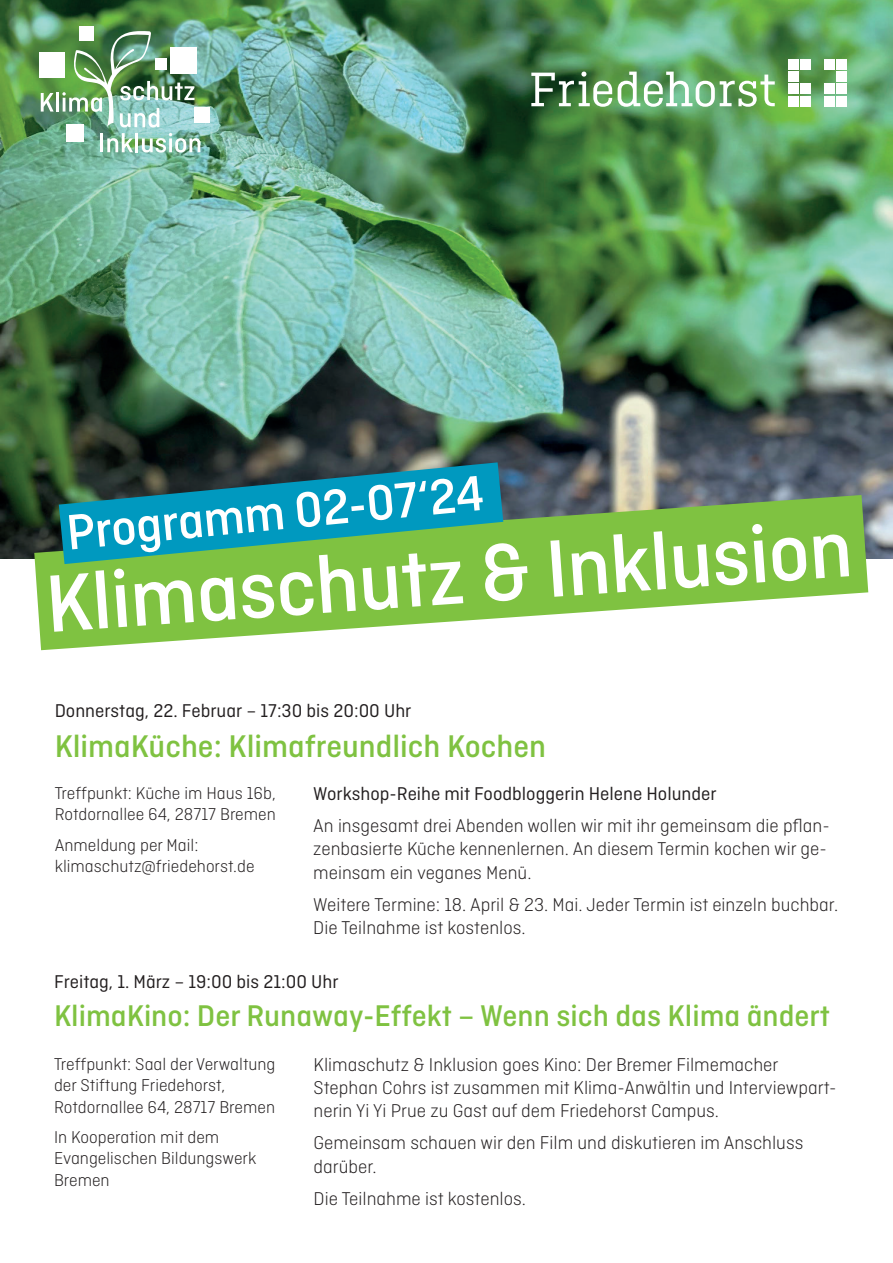
<style>
.page{position:relative;width:893px;height:1263px;background:#fff}
.page>*{position:absolute;margin:0;border:0;box-sizing:border-box;transform-origin:0 0}
.t1{font:500 85.5px "Ciutadella";color:#fff}
.t2{font:500 52.35px "Ciutadella";color:#fff}
.t3{font:500 33px "Ciutadella";color:#7fc241}
.t4{font:500 31.5px "Ciutadella";color:#7fc241}
.t5{font:300 19.5px/23.4px "Ciutadella";color:#231f20}
.t6{font:19.5px "Ciutadella";color:#231f20}
.t7{font:300 18px/21.6px "Ciutadella";color:#231f20}
</style>
<div class="page">
<img style="left:1px;top:0;width:892px;height:558px">
<svg style="left:34px;top:495px;width:834px;height:155px;fill:#7fc241"></svg>
<div style="left:789px;top:96px;width:10px;height:10px;background:#fff"></div>
<div style="left:789px;top:84px;width:10px;height:10px;background:#fff"></div>
<div style="left:789px;top:72px;width:10px;height:10px;background:#fff"></div>
<div style="left:789px;top:59px;width:10px;height:11px;background:#fff"></div>
<div style="left:801px;top:96px;width:10px;height:10px;background:#fff"></div>
<div style="left:801px;top:84px;width:10px;height:10px;background:#fff"></div>
<div style="left:801px;top:59px;width:10px;height:11px;background:#fff"></div>
<div style="left:824px;top:96px;width:11px;height:10px;background:#fff"></div>
<div style="left:824px;top:84px;width:11px;height:10px;background:#fff"></div>
<div style="left:824px;top:59px;width:11px;height:11px;background:#fff"></div>
<div style="left:836px;top:96px;width:11px;height:10px;background:#fff"></div>
<div style="left:836px;top:84px;width:11px;height:10px;background:#fff"></div>
<div style="left:836px;top:72px;width:11px;height:10px;background:#fff"></div>
<div style="left:836px;top:59px;width:11px;height:11px;background:#fff"></div>
<svg style="left:531px;top:72px;width:81px;height:35px"></svg>
<svg style="left:618px;top:72px;width:157px;height:35px"></svg>
<svg style="left:41px;top:93px;width:13px;height:19px"></svg>
<hr style="left:56px;top:92px;width:3px;height:20px;background:#fff">
<hr style="left:100px;top:134px;width:3px;height:18px;background:#fff">
<svg style="left:107px;top:133px;width:26px;height:19px"></svg>
<hr style="left:135px;top:133px;width:3px;height:19px;background:#fff">
<svg style="left:142px;top:133px;width:58px;height:20px"></svg>
<div style="left:39px;top:52px;width:25px;height:25px;background:#fff"></div>
<div style="left:79px;top:26px;width:15px;height:15px;background:#fff"></div>
<div style="left:170px;top:47px;width:27px;height:27px;background:#fff"></div>
<div style="left:194px;top:107px;width:15px;height:15px;background:#fff"></div>
<div style="left:67px;top:124px;width:17px;height:17px;background:#fff"></div>
<img style="left:62px;top:31px;width:133px;height:96px">
<svg style="left:59px;top:462px;width:444px;height:102px;background:#248d88"></svg>
<h2 class="t2" style="left:64px;top:502px;width:421px;rotate:-5deg">Programm 02-07‘24</h2>
<h1 class="t1" style="left:42px;top:556px;width:810px;rotate:-4deg">Klimaschutz &amp; Inklusion</h1>
<p class="t6" style="left:55px;top:700px;width:358px">Donnerstag, 22. Februar – 17:30 bis 20:00 Uhr</p>
<h3 class="t3" style="left:55px;top:728px;width:493px">KlimaKüche: Klimafreundlich Kochen</h3>
<p class="t6" style="left:313px;top:783px;width:405px">Workshop-Reihe mit Foodbloggerin Helene Holunder</p>
<p class="t5" style="left:313px;top:814px;width:518px">An insgesamt drei Abenden wollen wir mit ihr gemeinsam die pflan&shy;zenbasierte Küche kennenlernen. An diesem Termin kochen wir ge&shy;meinsam ein veganes Menü.</p>
<p class="t5" style="left:313px;top:892px;width:526px">Weitere Termine: 18. April &amp; 23. Mai. Jeder Termin ist einzeln buchbar.<br>Die Teilnahme ist kostenlos.</p>
<p class="t7" style="left:55px;top:782px;width:223px">Treffpunkt: Küche im Haus 16b,<br>Rotdornallee 64, 28717 Bremen</p>
<p class="t7" style="left:55px;top:834px;width:201px">Anmeldung per Mail: klimaschutz@friedehorst.de</p>
<p class="t6" style="left:54px;top:971px;width:286px">Freitag, 1. März – 19:00 bis 21:00 Uhr</p>
<h3 class="t4" style="left:54px;top:998px;width:777px">KlimaKino: Der Runaway-Effekt – Wenn sich das Klima ändert</h3>
<p class="t5" style="left:314px;top:1052px;width:524px">Klimaschutz &amp; Inklusion goes Kino: Der Bremer Filmemacher<br>Stephan Cohrs ist zusammen mit Klima-Anwältin und Interviewpart&shy;nerin Yi Yi Prue zu Gast auf dem Friedehorst Campus.</p>
<p class="t5" style="left:314px;top:1131px;width:491px">Gemeinsam schauen wir den Film und diskutieren im Anschluss darüber.</p>
<p class="t5" style="left:314px;top:1186px;width:214px">Die Teilnahme ist kostenlos.</p>
<p class="t7" style="left:54px;top:1053px;width:223px">Treffpunkt: Saal der Verwaltung der Stiftung Friedehorst,<br>Rotdornallee 64, 28717 Bremen</p>
<p class="t7" style="left:54px;top:1126px;width:204px">In Kooperation mit dem<br>Evangelischen Bildungswerk<br>Bremen</p>
</div>
